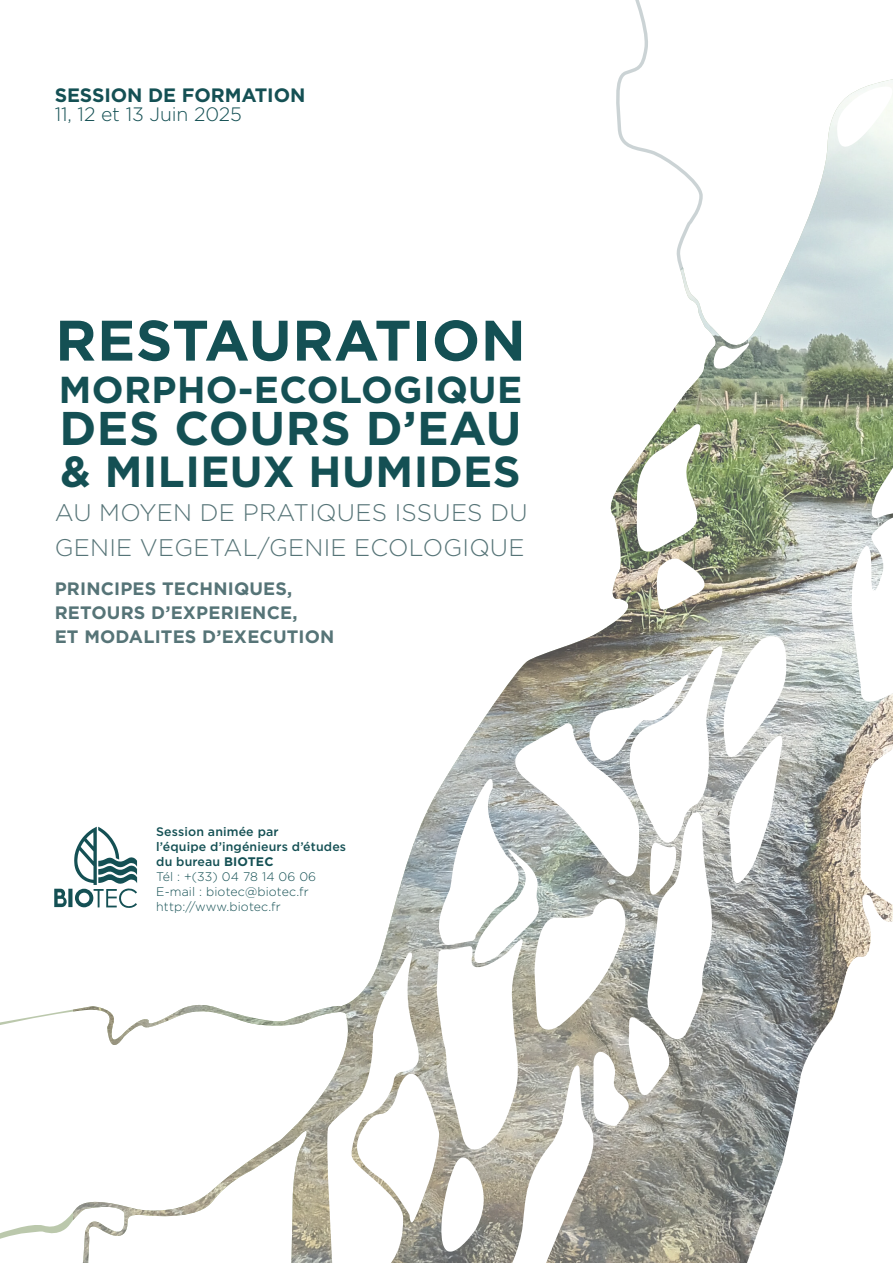
<style>
.page{position:relative;width:893px;height:1263px;background:#fff}
.page>*{position:absolute;margin:0;border:0;box-sizing:border-box;transform-origin:0 0}
.t1{font:700 57px "Gotham";letter-spacing:.01em;color:#145054}
.t2{font:700 47.25px "Gotham";letter-spacing:.01em;color:#145054}
.t3{font:700 43.5px "Gotham";letter-spacing:.01em;color:#145054}
.t4{font:700 37.5px "Gotham";letter-spacing:.01em;color:#145054}
.t5{font:300 24px "Gotham";letter-spacing:.01em;color:#567477}
.t6{font:700 19.35px "Gotham";letter-spacing:-.005em;color:#145054}
.t7{font:300 19.35px "Gotham";letter-spacing:-.005em;color:#145054}
.t8{font:700 18px "Gotham";letter-spacing:.01em;color:#567477}
.t9{font:300 12.45px "Gotham";letter-spacing:.01em;color:#145054}
.t10{font:500 12.45px "Gotham";letter-spacing:.01em;color:#145054}
.s1{font-weight:700}
</style>
<div class="page">
<img style="left:73px;top:79px;width:820px;height:1184px">
<svg style="left:833px;top:85px;width:60px;height:79px"></svg>
<svg style="left:711px;top:342px;width:43px;height:27px"></svg>
<svg style="left:850px;top:426px;width:43px;height:285px"></svg>
<svg style="left:324px;top:631px;width:463px;height:632px"></svg>
<svg style="left:632px;top:419px;width:92px;height:195px"></svg>
<svg style="left:742px;top:895px;width:151px;height:368px"></svg>
<svg style="left:861px;top:725px;width:32px;height:180px"></svg>
<svg style="left:615px;top:0;width:89px;height:272px"></svg>
<svg style="left:54px;top:827px;width:83px;height:81px"></svg>
<p class="t6" style="left:55px;top:82px;width:252px">SESSION DE FORMATION</p>
<p class="t7" style="left:55px;top:102px;width:189px">11, 12 et 13 Juin 2025</p>
<p class="t1" style="left:55px;top:303px;width:472px">RESTAURATION</p>
<p class="t4" style="left:59px;top:364px;width:465px">MORPHO-ECOLOGIQUE</p>
<p class="t2" style="left:60px;top:397px;width:464px">DES COURS D’EAU</p>
<p class="t3" style="left:61px;top:442px;width:462px">&amp; MILIEUX HUMIDES</p>
<p class="t5" style="left:55px;top:498px;width:474px">AU MOYEN DE PRATIQUES ISSUES DU</p>
<p class="t5" style="left:55px;top:532px;width:471px">GENIE VEGETAL/GENIE ECOLOGIQUE</p>
<p class="t8" style="left:55px;top:576px;width:239px">PRINCIPES TECHNIQUES,</p>
<p class="t8" style="left:55px;top:600px;width:244px">RETOURS D’EXPERIENCE,</p>
<p class="t8" style="left:55px;top:624px;width:281px">ET MODALITES D’EXECUTION</p>
<p class="t10" style="left:156px;top:824px;width:124px">Session animée par</p>
<p class="t10" style="left:156px;top:839px;width:191px">l’équipe d’ingénieurs d’études</p>
<p class="t10" style="left:156px;top:853px;width:119px">du bureau <span class="s1">BIOTEC</span></p>
<p class="t9" style="left:156px;top:869px;width:161px">Tél : +(33) 04 78 14 06 06</p>
<p class="t9" style="left:156px;top:884px;width:154px">E-mail : biotec@biotec.fr</p>
<p class="t9" style="left:156px;top:898px;width:126px">http://www.biotec.fr</p>
</div>
